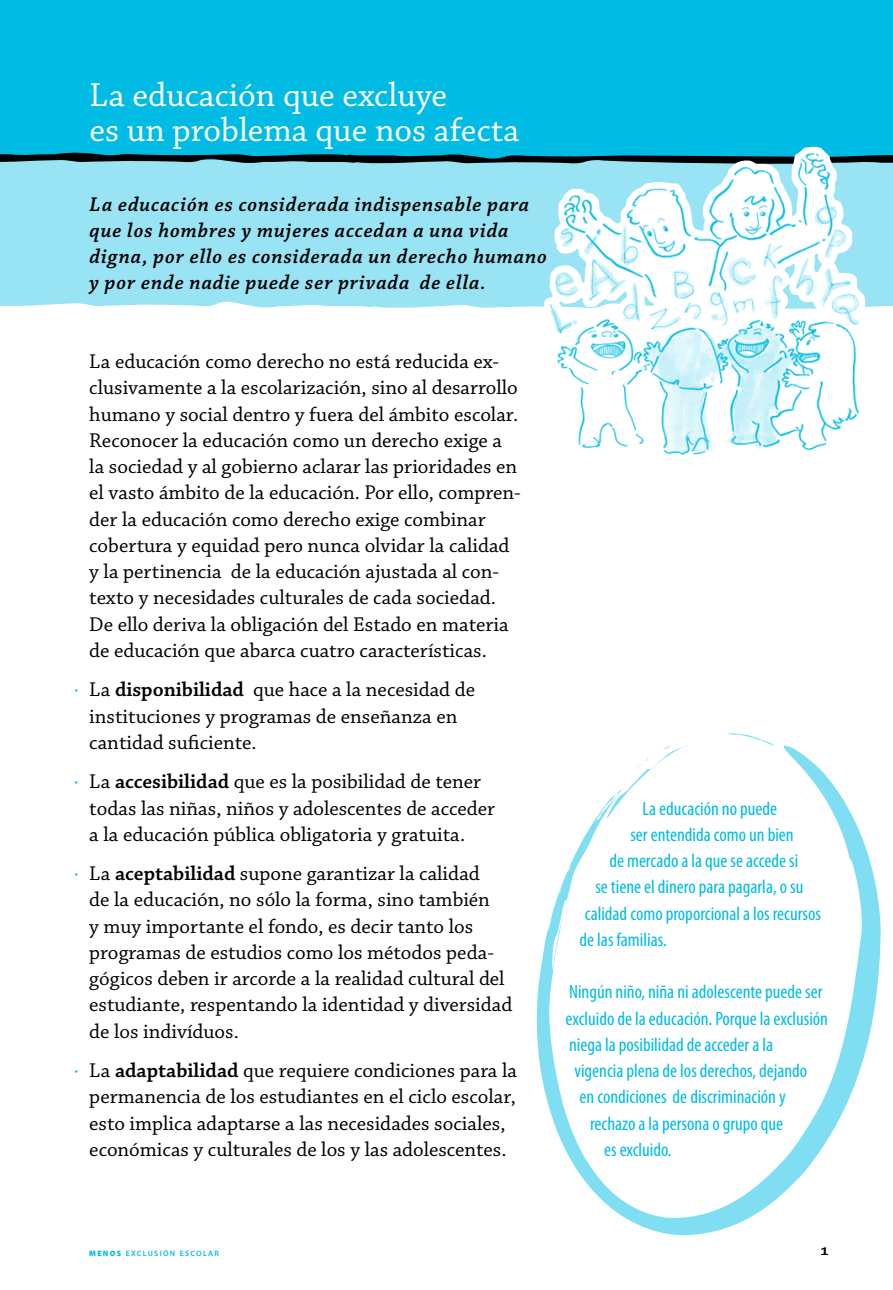
<style>
.page{position:relative;width:893px;height:1290px;background:#fff}
.page>*{position:absolute;margin:0;border:0;box-sizing:border-box;transform-origin:0 0}
.t1{font:35px/35px "Chaparral Pro";color:#fff}
.t2{font:21px/26.2px "Chaparral Pro";color:#000}
.t3{font:italic 600 21px/26.2px "Chaparral Pro";letter-spacing:.04em;color:#000}
.t4{font:condensed 19.25px "Myriad Pro";color:#00bce4}
.t5{font:600 7.88px "Myriad Pro";letter-spacing:.16em;color:#00bce4}
.s1{color:#00bce4}
.s2{font-weight:600}
.s3{font-weight:900}
</style>
<div class="page">
<svg style="left:536px;top:733px;width:345px;height:503px"></svg>
<svg style="left:0;top:166px;width:893px;height:145px;fill:#99e4f4"></svg>
<div style="left:0;top:0;width:893px;height:159px;background:#00bce4"></div>
<svg style="left:0;top:150px;width:893px;height:16px"></svg>
<img style="left:544px;top:181px;width:185px;height:274px">
<h1 class="t1" style="left:90px;top:78px;width:431px">La educación que excluye<br>es un problema que nos afecta</h1>
<p class="t3" style="left:90px;top:192px;width:459px">La educación es considerada indispensable para que los hombres y mujeres accedan a una vida digna, por ello es considerada un derecho humano y por ende nadie puede ser privada de ella.</p>
<p class="t2" style="left:89px;top:349px;width:433px">La educación como derecho no está reducida ex&shy;clusivamente a la escolarización, sino al desarrollo humano y social dentro y fuera del ámbito escolar.<br>Reconocer la educación como un derecho exige a la sociedad y al gobierno aclarar las prioridades en el vasto ámbito de la educación. Por ello, compren&shy;der la educación como derecho exige combinar cobertura y equidad pero nunca olvidar la calidad y la pertinencia de la educación ajustada al con&shy;texto y necesidades culturales de cada sociedad.<br>De ello deriva la obligación del Estado en materia de educación que abarca cuatro características.</p>
<p class="t2" style="left:89px;top:677px;width:387px;text-indent:-16px"><span class="s1">·</span> La <span class="s2">disponibilidad</span> que hace a la necesidad de instituciones y programas de enseñanza en cantidad suficiente.</p>
<p class="t2" style="left:89px;top:769px;width:407px;text-indent:-16px"><span class="s1">·</span> La <span class="s2">accesibilidad</span> que es la posibilidad de tener todas las niñas, niños y adolescentes de acceder a la educación pública obligatoria y gratuita.</p>
<p class="t2" style="left:89px;top:861px;width:424px;text-indent:-16px"><span class="s1">·</span> La <span class="s2">aceptabilidad</span> supone garantizar la calidad<br>de la educación, no sólo la forma, sino también<br>y muy importante el fondo, es decir tanto los programas de estudios como los métodos peda&shy;gógicos deben ir arcorde a la realidad cultural del estudiante, respentando la identidad y diversidad de los indivíduos.</p>
<p class="t2" style="left:89px;top:1058px;width:429px;text-indent:-16px"><span class="s1">·</span> La <span class="s2">adaptabilidad</span> que requiere condiciones para la permanencia de los estudiantes en el ciclo escolar, esto implica adaptarse a las necesidades sociales, económicas y culturales de los y las adolescentes.</p>
<p class="t4" style="left:643px;top:796px;width:136px">La educación no puede</p>
<p class="t4" style="left:630px;top:823px;width:165px">ser entendida como un bien</p>
<p class="t4" style="left:609px;top:849px;width:190px">de mercado a la que se accede si</p>
<p class="t4" style="left:595px;top:875px;width:209px">se tiene el dinero para pagarla, o su</p>
<p class="t4" style="left:585px;top:901px;width:238px">calidad como proporcional a los recursos</p>
<p class="t4" style="left:580px;top:928px;width:89px">de las familias.</p>
<p class="t4" style="left:569px;top:980px;width:255px">Ningún niño, niña ni adolescente puede ser</p>
<p class="t4" style="left:566px;top:1006px;width:264px">excluido de la educación. Porque la exclusión</p>
<p class="t4" style="left:569px;top:1033px;width:205px">niega la posibilidad de acceder a la</p>
<p class="t4" style="left:574px;top:1059px;width:234px">vigencia plena de los derechos, dejando</p>
<p class="t4" style="left:580px;top:1085px;width:208px">en condiciones de discriminación y</p>
<p class="t4" style="left:590px;top:1111px;width:195px">rechazo a la persona o grupo que</p>
<p class="t4" style="left:604px;top:1138px;width:69px">es excluido.</p>
<p class="t5" style="left:89px;top:1248px;width:131px"><span class="s3">MENOS</span> EXCLUSIÓN ESCOLAR</p>
</div>
